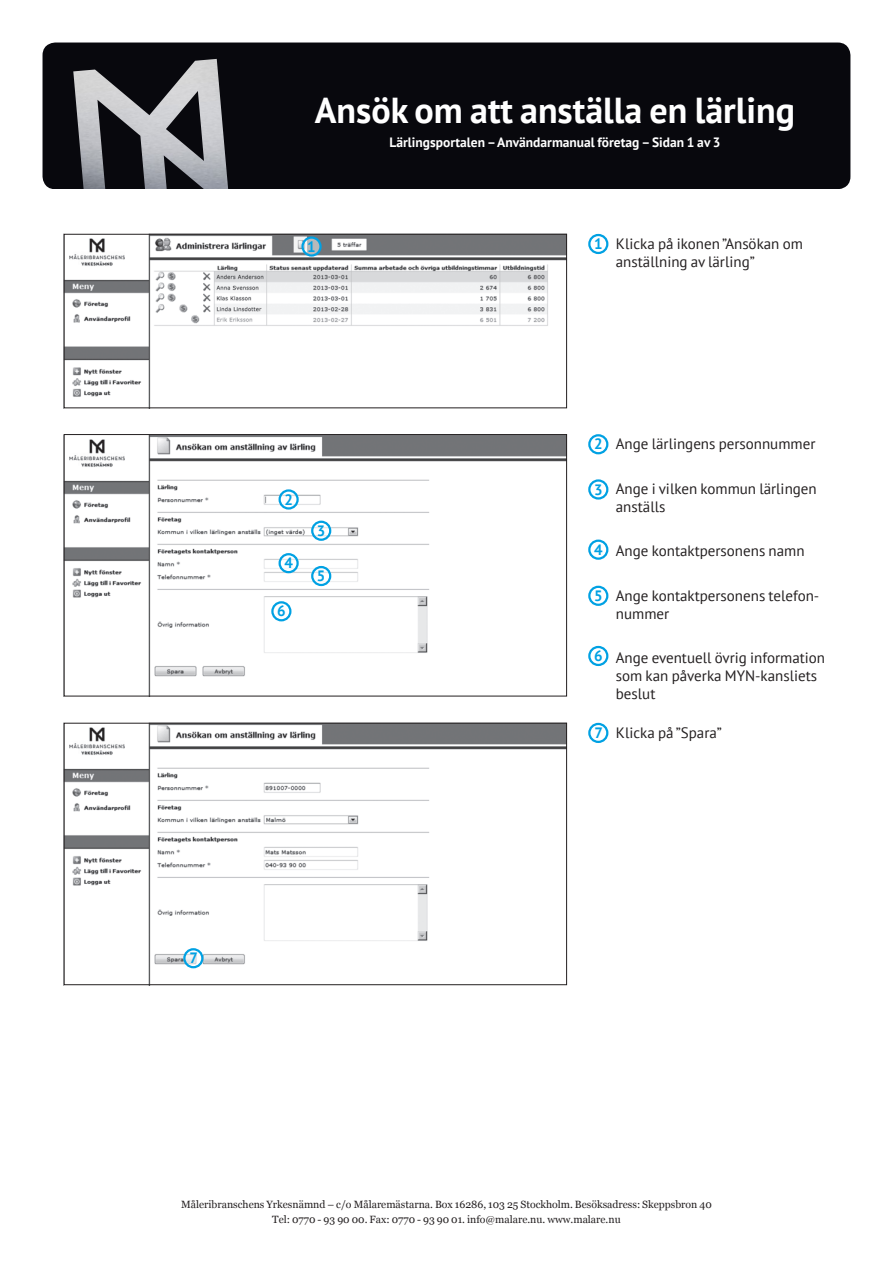
<style>
.page{position:relative;width:893px;height:1263px;background:#fff}
.page>*{position:absolute;margin:0;border:0;box-sizing:border-box;transform-origin:0 0}
.t1{font:700 36px "PT Sans";color:#fff}
.t2{font:15px/18px "PT Sans";color:#231f20}
.t3{font:700 15px "PT Sans";color:#00a1e3}
.t4{font:700 13.5px "PT Sans";color:#fff}
.t5{font:10.5px "Georgia";color:#231f20}
</style>
<div class="page">
<div style="left:43px;top:43px;width:807px;height:146px;background:#08080d;border-radius:13px"></div>
<img style="left:73px;top:59px;width:155px;height:130px">
<img style="left:66px;top:236px;width:499px;height:170px">
<div style="left:64px;top:234px;width:503px;height:174px;border:1px solid #231f20"></div>
<img style="left:66px;top:436px;width:499px;height:258px">
<div style="left:64px;top:434px;width:503px;height:262px;border:1px solid #231f20"></div>
<img style="left:66px;top:725px;width:499px;height:258px">
<div style="left:64px;top:723px;width:503px;height:262px;border:1px solid #231f20"></div>
<svg style="left:303px;top:238px;width:18px;height:17px"></svg>
<div style="left:301px;top:236px;width:21px;height:21px;border:2px solid #00a1e3;border-radius:50%"></div>
<svg style="left:280px;top:490px;width:18px;height:18px"></svg>
<div style="left:279px;top:489px;width:20px;height:21px;border:2px solid #00a1e3;border-radius:50%"></div>
<svg style="left:184px;top:949px;width:18px;height:18px"></svg>
<div style="left:183px;top:948px;width:20px;height:20px;border:2px solid #00a1e3;border-radius:50%"></div>
<svg style="left:312px;top:522px;width:18px;height:18px"></svg>
<div style="left:311px;top:521px;width:20px;height:20px;border:2px solid #00a1e3;border-radius:50%"></div>
<svg style="left:280px;top:554px;width:18px;height:18px"></svg>
<div style="left:279px;top:553px;width:20px;height:20px;border:2px solid #00a1e3;border-radius:50%"></div>
<svg style="left:312px;top:567px;width:18px;height:18px"></svg>
<div style="left:311px;top:566px;width:20px;height:20px;border:2px solid #00a1e3;border-radius:50%"></div>
<div style="left:272px;top:602px;width:18px;height:18px;background:#fff;border-radius:50%"></div>
<div style="left:271px;top:601px;width:20px;height:20px;border:2px solid #00a1e3;border-radius:50%"></div>
<svg style="left:589px;top:235px;width:18px;height:18px"></svg>
<div style="left:588px;top:234px;width:20px;height:20px;border:2px solid #00a1e3;border-radius:50%"></div>
<div style="left:588px;top:434px;width:20px;height:20px;border:2px solid #00a1e3;border-radius:50%"></div>
<div style="left:588px;top:723px;width:20px;height:20px;border:2px solid #00a1e3;border-radius:50%"></div>
<svg style="left:589px;top:480px;width:18px;height:18px"></svg>
<div style="left:588px;top:479px;width:20px;height:21px;border:2px solid #00a1e3;border-radius:50%"></div>
<svg style="left:589px;top:541px;width:18px;height:18px"></svg>
<div style="left:588px;top:539px;width:20px;height:21px;border:2px solid #00a1e3;border-radius:50%"></div>
<svg style="left:589px;top:587px;width:18px;height:18px"></svg>
<div style="left:588px;top:586px;width:20px;height:20px;border:2px solid #00a1e3;border-radius:50%"></div>
<svg style="left:589px;top:647px;width:18px;height:18px"></svg>
<div style="left:588px;top:646px;width:20px;height:20px;border:2px solid #00a1e3;border-radius:50%"></div>
<p class="t1" style="left:315px;top:87px;width:482px">Ansök om att anställa en lärling</p>
<p class="t4" style="left:389px;top:133px;width:332px">Lärlingsportalen – Användarmanual företag – Sidan 1 av 3</p>
<p class="t3" style="left:307px;top:237px;width:10px">1</p>
<p class="t3" style="left:284px;top:489px;width:10px">2</p>
<p class="t3" style="left:284px;top:553px;width:10px">4</p>
<p class="t3" style="left:277px;top:601px;width:10px">6</p>
<p class="t3" style="left:317px;top:521px;width:10px">3</p>
<p class="t3" style="left:317px;top:566px;width:10px">5</p>
<p class="t3" style="left:190px;top:948px;width:10px">7</p>
<p class="t3" style="left:594px;top:234px;width:10px">1</p>
<p class="t2" style="left:616px;top:234px;width:189px">Klicka på ikonen ”Ansökan om anställning av lärling”</p>
<p class="t3" style="left:594px;top:434px;width:10px">2</p>
<p class="t3" style="left:594px;top:479px;width:10px">3</p>
<p class="t3" style="left:594px;top:540px;width:10px">4</p>
<p class="t3" style="left:594px;top:586px;width:10px">5</p>
<p class="t3" style="left:594px;top:646px;width:10px">6</p>
<p class="t3" style="left:594px;top:723px;width:10px">7</p>
<p class="t2" style="left:616px;top:434px;width:201px">Ange lärlingens personnummer</p>
<p class="t2" style="left:616px;top:479px;width:202px">Ange i vilken kommun lärlingen anställs</p>
<p class="t2" style="left:616px;top:541px;width:190px">Ange kontaktpersonens namn</p>
<p class="t2" style="left:616px;top:586px;width:205px">Ange kontaktpersonens telefon&shy;nummer</p>
<p class="t2" style="left:616px;top:648px;width:211px">Ange eventuell övrig information som kan påverka MYN-kansliets beslut</p>
<p class="t2" style="left:616px;top:723px;width:108px">Klicka på ”Spara”</p>
<p class="t5" style="left:181px;top:1197px;width:532px">Måleribranschens Yrkesnämnd – c/o Målaremästarna. Box 16286, 103 25 Stockholm. Besöksadress: Skeppsbron 40</p>
<p class="t5" style="left:272px;top:1212px;width:350px">Tel: 0770 - 93 90 00. Fax: 0770 - 93 90 01. info@malare.nu. www.malare.nu</p>
</div>
